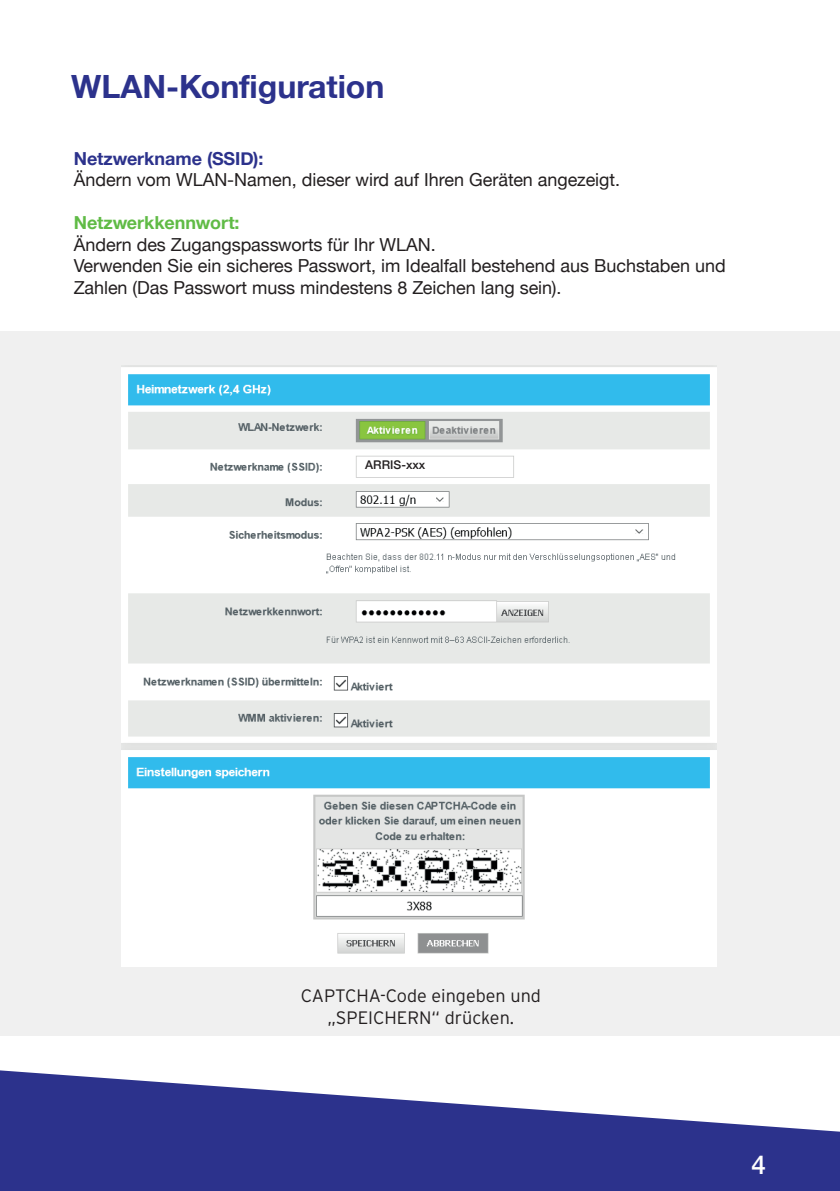
<style>
.page{position:relative;width:840px;height:1191px;background:#fff}
.page>*{position:absolute;margin:0;border:0;box-sizing:border-box;transform-origin:0 0}
.t1{font:700 32px "Helvetica Neue";color:#2c328c}
.t2{font:500 26px "Helvetica Neue";color:#fff}
.t3{font:18px/21.6px "Helvetica Neue";color:#231f20}
.t4{font:300 18px/21.6px "Interstate";color:#231f20;text-align:center}
.t5{font:700 18px "Helvetica Neue";color:#2c328c}
.t6{font:700 18px "Helvetica Neue";color:#60bb46}
.t7{font:500 12px "Helvetica Neue";color:#231f20}
</style>
<div class="page">
<div style="left:0;top:332px;width:839px;height:704px;background:#f0f0f0"></div>
<svg style="left:0;top:1070px;width:839px;height:121px;fill:#2c328c"></svg>
<img style="left:121px;top:366px;width:595px;height:600px">
<div style="left:360px;top:459px;width:117px;height:16px;background:#fff"></div>
<div style="left:0;top:1134px;width:90px;height:57px;background:#2c328c"></div>
<h1 class="t1" style="left:71px;top:61px;width:314px">WLAN-Konfiguration</h1>
<p class="t5" style="left:74px;top:144px;width:191px">Netzwerkname (SSID):</p>
<p class="t3" style="left:74px;top:170px;width:547px">Ändern vom WLAN-Namen, dieser wird auf Ihren Geräten angezeigt.</p>
<p class="t6" style="left:74px;top:209px;width:167px">Netzwerkkennwort:</p>
<p class="t3" style="left:74px;top:234px;width:653px">Ändern des Zugangspassworts für Ihr WLAN.<br>Verwenden Sie ein sicheres Passwort, im Idealfall bestehend aus Buchstaben und<br>Zahlen (Das Passwort muss mindestens 8 Zeichen lang sein).</p>
<p class="t7" style="left:365px;top:455px;width:62px">ARRIS-xxx</p>
<p class="t4" style="left:300px;top:984px;width:241px">CAPTCHA-Code eingeben und „SPEICHERN“ drücken.</p>
<h2 class="t2" style="left:751px;top:1143px;width:16px">4</h2>
</div>
